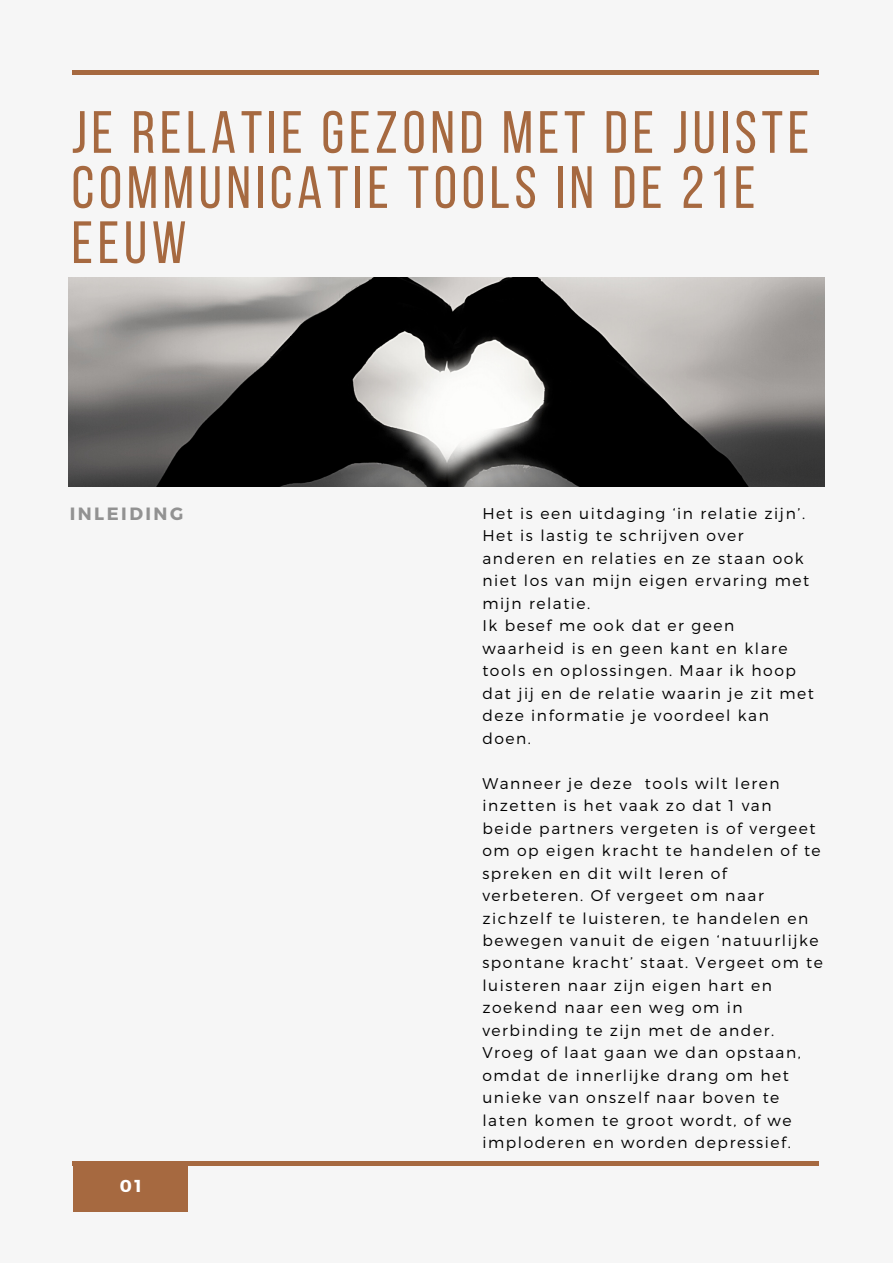
<style>
.page{position:relative;width:893px;height:1264px;background:#fff}
.page>*{position:absolute;margin:0;border:0;box-sizing:border-box;transform-origin:0 0}
.t1{font:59.55px/55.1px "Bebas Neue";letter-spacing:.08em;color:#a66940}
.t2{font:700 17.85px "Montserrat";letter-spacing:.14em;color:#929292}
.t3{font:700 17.25px "Montserrat";color:#fff}
.t4{font:300 15.45px/22.5px "Montserrat";letter-spacing:.1em;color:#000}
</style>
<div class="page">
<div style="left:0;top:0;width:892px;height:1262px;background:#f6f6f6"></div>
<hr style="left:72px;top:71px;width:747px;height:3px;background:#a66940">
<div style="left:73px;top:1164px;width:115px;height:47px;background:#a66940"></div>
<hr style="left:72px;top:1161px;width:747px;height:3px;background:#a66940">
<img style="left:68px;top:277px;width:756px;height:209px">
<p class="t1" style="left:72px;top:110px;width:739px">JE RELATIE GEZOND MET DE JUISTE<br>COMMUNICATIE TOOLS IN DE 21E<br>EEUW</p>
<p class="t2" style="left:70px;top:501px;width:115px">INLEIDING</p>
<p class="t4" style="left:482px;top:501px;width:328px">Het is een uitdaging ‘in relatie zijn’.<br>Het is lastig te schrijven over anderen en relaties en ze staan ook niet los van mijn eigen ervaring met mijn relatie.</p>
<p class="t4" style="left:482px;top:613px;width:333px">Ik besef me ook dat er geen waarheid is en geen kant en klare tools en oplossingen. Maar ik hoop dat jij en de relatie waarin je zit met deze informatie je voordeel kan doen.</p>
<p class="t4" style="left:482px;top:771px;width:342px">Wanneer je deze tools wilt leren inzetten is het vaak zo dat 1 van beide partners vergeten is of vergeet om op eigen kracht te handelen of te spreken en dit wilt leren of verbeteren. Of vergeet om naar zichzelf te luisteren, te handelen en bewegen vanuit de eigen ‘natuurlijke spontane kracht’ staat. Vergeet om te luisteren naar zijn eigen hart en zoekend naar een weg om in verbinding te zijn met de ander.<br>Vroeg of laat gaan we dan opstaan, omdat de innerlijke drang om het unieke van onszelf naar boven te laten komen te groot wordt, of we imploderen en worden depressief.</p>
<p class="t3" style="left:120px;top:1174px;width:23px">01</p>
</div>
